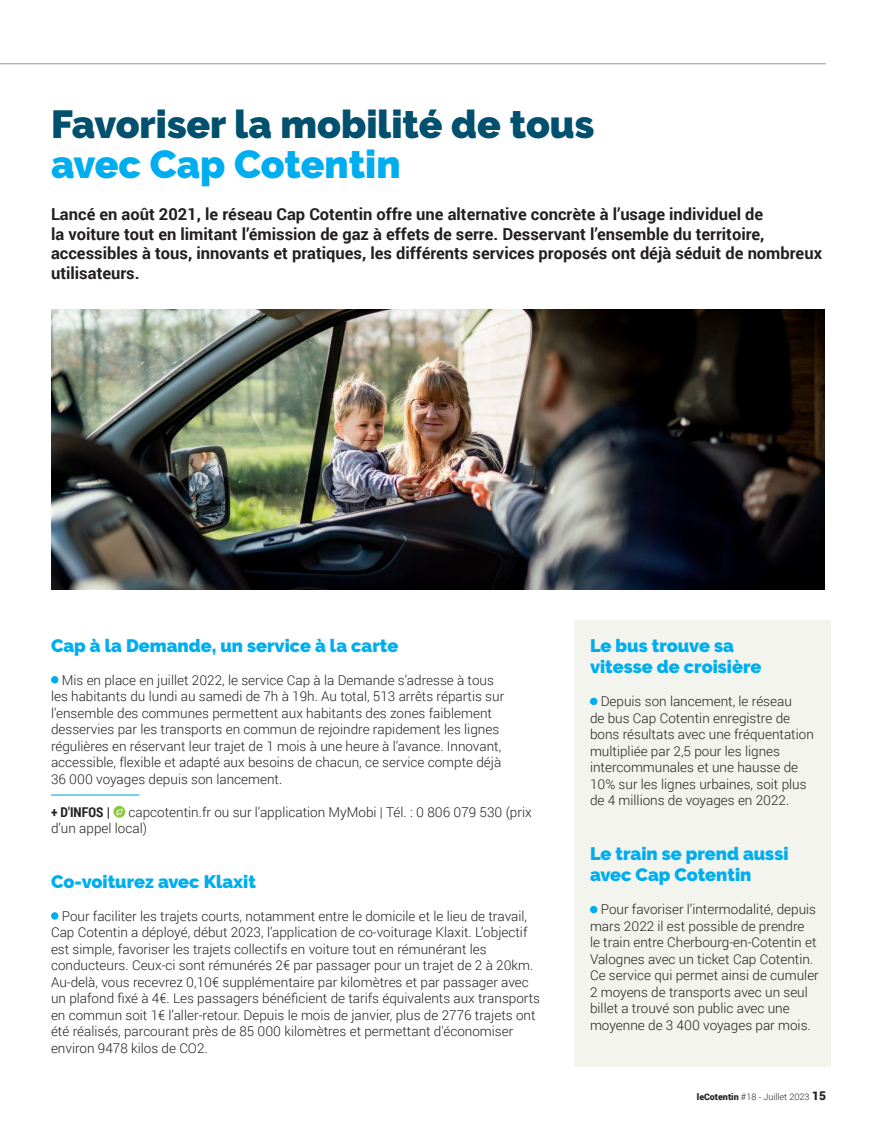
<style>
.page{position:relative;width:893px;height:1127px;background:#fff}
.page>*{position:absolute;margin:0;border:0;box-sizing:border-box;transform-origin:0 0}
.t1{font:900 39px "Raleway";color:#00506e}
.t2{font:900 39px "Raleway";color:#00aeef}
.t3{font:900 18px/21.6px "Raleway";color:#00aeef}
.t4{font:700 16.5px/19.8px "Roboto";color:#231f20}
.t5{font:300 13.5px/16.5px "Roboto";color:#231f20}
.t6{font:700 13.5px "Roboto Condensed";color:#231f20}
.t7{font:300 9px "Roboto";color:#231f20}
.s1{font-family:"Roboto";font-weight:500}
.s2{font-weight:900}
.s3{font-weight:900;font-size:12px}
</style>
<div class="page">
<div style="left:574px;top:620px;width:257px;height:447px;background:#f3f4ee"></div>
<hr style="left:0;top:64px;width:826px;height:1px;background:#939598">
<img style="left:51px;top:309px;width:774px;height:281px">
<div style="left:590px;top:698px;width:7px;height:7px;background:#00aeef;border-radius:50%"></div>
<div style="left:590px;top:906px;width:7px;height:7px;background:#00aeef;border-radius:50%"></div>
<div style="left:51px;top:676px;width:7px;height:7px;background:#00aeef;border-radius:50%"></div>
<hr style="left:51px;top:794px;width:88px;height:2px;background:#40c7f4">
<svg style="left:113px;top:806px;width:12px;height:11px"></svg>
<div style="left:51px;top:912px;width:7px;height:7px;background:#00aeef;border-radius:50%"></div>
<p class="t1" style="left:51px;top:101px;width:545px">Favoriser la mobilité de tous</p>
<p class="t2" style="left:51px;top:142px;width:351px">avec Cap Cotentin</p>
<p class="t4" style="left:51px;top:203px;width:773px">Lancé en août 2021, le réseau Cap Cotentin offre une alternative concrète à l’usage individuel de<br>la voiture tout en limitant l’émission de gaz à effets de serre. Desservant l’ensemble du territoire, accessibles à tous, innovants et pratiques, les différents services proposés ont déjà séduit de nombreux utilisateurs.</p>
<p class="t3" style="left:51px;top:634px;width:349px">Cap à la Demande, un service à la carte</p>
<p class="t5" style="left:51px;top:671px;width:455px;text-indent:11px">Mis en place en juillet 2022, le service Cap à la Demande s’adresse à tous les habitants du lundi au samedi de 7h à 19h. Au total, 513 arrêts répartis sur l’ensemble des communes permettent aux habitants des zones faiblement desservies par les transports en commun de rejoindre rapidement les lignes régulières en réservant leur trajet de 1 mois à une heure à l’avance. Innovant, accessible, flexible et adapté aux besoins de chacun, ce service compte déjà 36 000 voyages depuis son lancement.</p>
<p class="t6" style="left:51px;top:802px;width:61px">+ D'INFOS <span class="s1">|</span></p>
<p class="t5" style="left:51px;top:803px;width:482px;text-indent:77px">capcotentin.fr ou sur l’application MyMobi | Tél. : 0 806 079 530 (prix d’un appel local)</p>
<p class="t3" style="left:51px;top:870px;width:206px">Co-voiturez avec Klaxit</p>
<p class="t5" style="left:51px;top:907px;width:490px;text-indent:11px">Pour faciliter les trajets courts, notamment entre le domicile et le lieu de travail, Cap Cotentin a déployé, début 2023, l’application de co-voiturage Klaxit. L’objectif est simple, favoriser les trajets collectifs en voiture tout en rémunérant les conducteurs. Ceux-ci sont rémunérés 2€ par passager pour un trajet de 2 à 20km.<br>Au-delà, vous recevrez 0,10€ supplémentaire par kilomètres et par passager avec un plafond fixé à 4€. Les passagers bénéficient de tarifs équivalents aux transports en commun soit 1€ l’aller-retour. Depuis le mois de janvier, plus de 2776 trajets ont été réalisés, parcourant près de 85 000 kilomètres et permettant d'économiser environ 9478 kilos de CO2.</p>
<p class="t3" style="left:590px;top:634px;width:173px">Le bus trouve sa vitesse de croisière</p>
<p class="t5" style="left:590px;top:693px;width:225px;text-indent:11px">Depuis son lancement, le réseau<br>de bus Cap Cotentin enregistre de bons résultats avec une fréquentation multipliée par 2,5 pour les lignes intercommunales et une hausse de 10% sur les lignes urbaines, soit plus de 4 millions de voyages en 2022.</p>
<p class="t3" style="left:590px;top:843px;width:200px">Le train se prend aussi avec Cap Cotentin</p>
<p class="t5" style="left:590px;top:901px;width:230px;text-indent:11px">Pour favoriser l’intermodalité, depuis mars 2022 il est possible de prendre<br>le train entre Cherbourg-en-Cotentin et Valognes avec un ticket Cap Cotentin.<br>Ce service qui permet ainsi de cumuler 2 moyens de transports avec un seul billet a trouvé son public avec une moyenne de 3 400 voyages par mois.</p>
<p class="t7" style="left:697px;top:1090px;width:131px"><span class="s2">leCotentin</span> #18 - Juillet 2023 <span class="s3">15</span></p>
</div>
